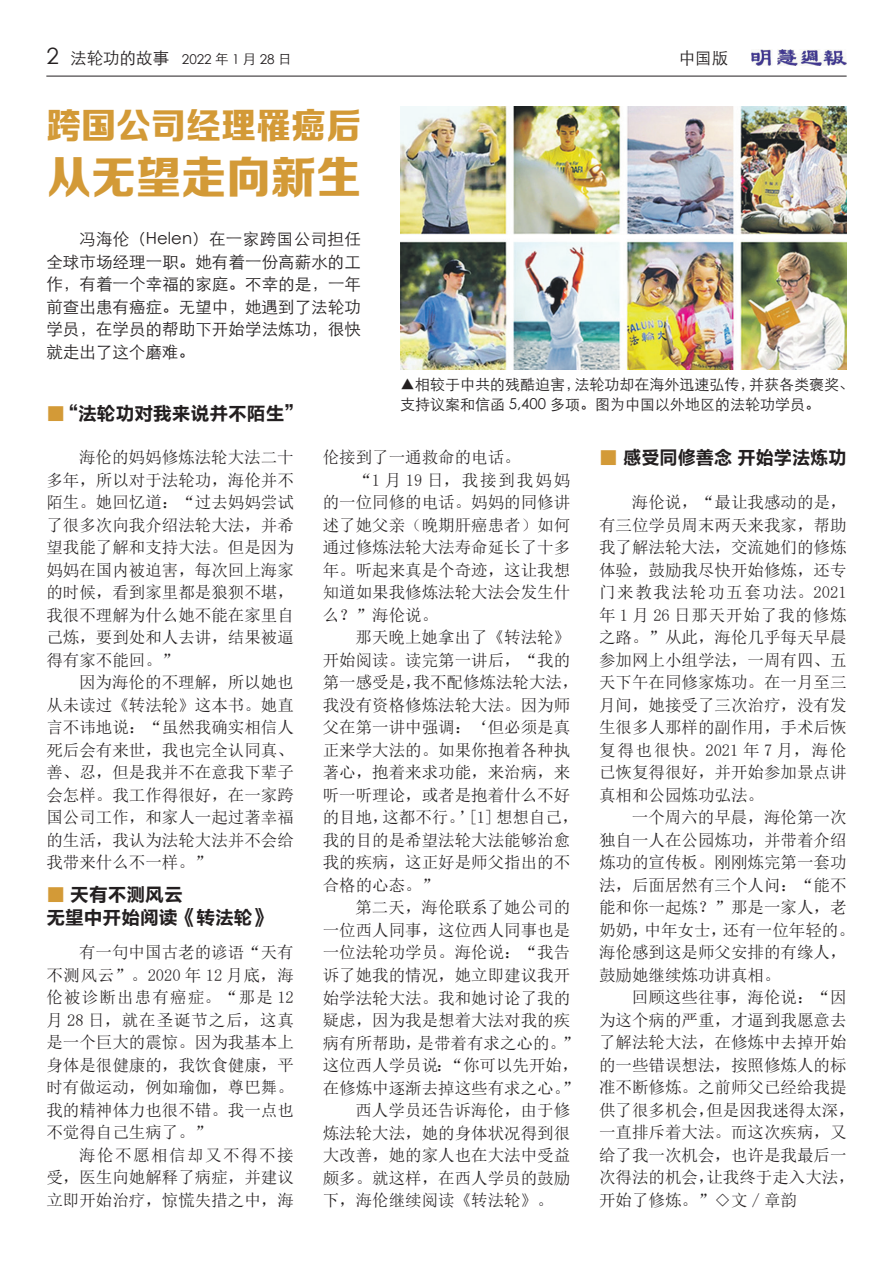
<style>
.page{position:relative;width:893px;height:1263px;background:#fff}
.page>*{position:absolute;margin:0;border:0;box-sizing:border-box;transform-origin:0 0}
.t1{font:45px "FZZDHJW GB1 0";color:#d39a37}
.t2{font:36px "FZZDHJW GB1 0";color:#d39a37}
.t3{font:18.75px/22.5px "FZLTCHK GBK1 0";color:#231f20}
.t4{font:16.5px/22.5px "Sim Sun";color:#231f20;text-align:justify}
.t5{font:16.5px/22.5px "ST Xihei";letter-spacing:.005em;color:#231f20;text-align:justify}
.t6{font:16.5px "Sim Sun";letter-spacing:.115em;color:#231f20}
.t7{font:15px/19.5px "ST Xihei";color:#231f20}
.t8{font:13.5px "ST Xihei";color:#231f20}
.s1{font-size:22.5px}
.s2{font-size:16.5px}
.s3{color:#d39a37}
</style>
<div class="page">
<img style="left:751px;top:49px;width:96px;height:17px">
<hr style="left:46px;top:76px;width:801px;height:1px;background:#231f20">
<img style="left:400px;top:106px;width:447px;height:263px">
<p class="t8" style="left:46px;top:49px;width:247px"><span class="s1">2</span> <span class="s2">法轮功的故事</span> 2022 年 1 月 28 日</p>
<p class="t5" style="left:679px;top:45px;width:51px">中国版</p>
<h2 class="t2" style="left:46px;top:106px;width:316px">跨国公司经理罹癌后</h2>
<h1 class="t1" style="left:46px;top:152px;width:316px">从无望走向新生</h1>
<p class="t5" style="left:46px;top:227px;width:316px;text-indent:33px">冯海伦（Helen）在一家跨国公司担任全球市场经理一职。她有着一份高薪水的工作，有着一个幸福的家庭。不幸的是，一年前查出患有癌症。无望中，她遇到了法轮功学员，在学员的帮助下开始学法炼功，很快就走出了这个磨难。</p>
<p class="t3" style="left:46px;top:403px;width:258px"><span class="s3">■</span>“法轮功对我来说并不陌生”</p>
<p class="t4" style="left:46px;top:446px;width:249px;text-indent:33px">海伦的妈妈修炼法轮大法二十多年，所以对于法轮功，海伦并不陌生。她回忆道：“过去妈妈尝试了很多次向我介绍法轮大法，并希望我能了解和支持大法。但是因为妈妈在国内被迫害，每次回上海家的时候，看到家里都是狼狈不堪，我很不理解为什么她不能在家里自己炼，要到处和人去讲，结果被逼得有家不能回。”</p>
<p class="t4" style="left:46px;top:671px;width:249px;text-indent:33px">因为海伦的不理解，所以她也从未读过《转法轮》这本书。她直言不讳地说：“虽然我确实相信人死后会有来世，我也完全认同真、善、忍，但是我并不在意我下辈子会怎样。我工作得很好，在一家跨国公司工作，和家人一起过著幸福的生活，我认为法轮大法并不会给我带来什么不一样。”</p>
<p class="t3" style="left:46px;top:884px;width:226px"><span class="s3">■</span> 天有不测风云　<br>无望中开始阅读《转法轮》</p>
<p class="t4" style="left:46px;top:941px;width:249px;text-indent:33px">有一句中国古老的谚语“天有不测风云”。2020 年 12 月底，海伦被诊断出患有癌症。“那是 12月 28 日，就在圣诞节之后，这真是一个巨大的震惊。因为我基本上身体是很健康的，我饮食健康，平时有做运动，例如瑜伽，尊巴舞。我的精神体力也很不错。我一点也不觉得自己生病了。”</p>
<p class="t4" style="left:46px;top:1144px;width:249px;text-indent:33px">海伦不愿相信却又不得不接受，医生向她解释了病症，并建议立即开始治疗，惊慌失措之中，海</p>
<p class="t7" style="left:400px;top:374px;width:456px">▲相较于中共的残酷迫害，法轮功却在海外迅速弘传，并获各类褒奖、支持议案和信函 5,400 多项。图为中国以外地区的法轮功学员。</p>
<p class="t4" style="left:323px;top:446px;width:199px">伦接到了一通救命的电话。</p>
<p class="t6" style="left:355px;top:472px;width:216px">“1 月 19 日，我接到我妈妈</p>
<p class="t4" style="left:323px;top:491px;width:249px">的一位同修的电话。妈妈的同修讲</p>
<p class="t4" style="left:323px;top:514px;width:249px">述了她父亲（晚期肝癌患者）如何</p>
<p class="t4" style="left:323px;top:536px;width:249px">通过修炼法轮大法寿命延长了十多</p>
<p class="t4" style="left:323px;top:559px;width:249px">年。听起来真是个奇迹，这让我想</p>
<p class="t4" style="left:323px;top:581px;width:249px">知道如果我修炼法轮大法会发生什</p>
<p class="t4" style="left:323px;top:604px;width:117px">么？”海伦说。</p>
<p class="t4" style="left:355px;top:626px;width:216px">那天晚上她拿出了《转法轮》</p>
<p class="t4" style="left:323px;top:649px;width:249px">开始阅读。读完第一讲后，“我的</p>
<p class="t4" style="left:323px;top:671px;width:257px">第一感受是，我不配修炼法轮大法，</p>
<p class="t4" style="left:323px;top:694px;width:249px">我没有资格修炼法轮大法。因为师</p>
<p class="t4" style="left:323px;top:716px;width:249px">父在第一讲中强调：‘但必须是真</p>
<p class="t4" style="left:323px;top:739px;width:249px">正来学大法的。如果你抱着各种执</p>
<p class="t4" style="left:323px;top:761px;width:249px">著心，抱着来求功能，来治病，来</p>
<p class="t4" style="left:323px;top:784px;width:249px">听一听理论，或者是抱着什么不好</p>
<p class="t4" style="left:323px;top:806px;width:257px">的目地，这都不行。’[1]想想自己，</p>
<p class="t4" style="left:323px;top:829px;width:249px">我的目的是希望法轮大法能够治愈</p>
<p class="t4" style="left:323px;top:851px;width:249px">我的疾病，这正好是师父指出的不</p>
<p class="t4" style="left:323px;top:874px;width:117px">合格的心态。”</p>
<p class="t4" style="left:355px;top:896px;width:216px">第二天，海伦联系了她公司的</p>
<p class="t4" style="left:323px;top:919px;width:249px">一位西人同事，这位西人同事也是</p>
<p class="t4" style="left:323px;top:941px;width:249px">一位法轮功学员。海伦说：“我告</p>
<p class="t4" style="left:323px;top:964px;width:249px">诉了她我的情况，她立即建议我开</p>
<p class="t4" style="left:323px;top:986px;width:249px">始学法轮大法。我和她讨论了我的</p>
<p class="t4" style="left:323px;top:1009px;width:249px">疑虑，因为我是想着大法对我的疾</p>
<p class="t4" style="left:323px;top:1031px;width:257px">病有所帮助，是带着有求之心的。”</p>
<p class="t4" style="left:323px;top:1054px;width:257px">这位西人学员说：“你可以先开始，</p>
<p class="t4" style="left:323px;top:1076px;width:257px">在修炼中逐渐去掉这些有求之心。”</p>
<p class="t4" style="left:355px;top:1099px;width:216px">西人学员还告诉海伦，由于修</p>
<p class="t4" style="left:323px;top:1121px;width:249px">炼法轮大法，她的身体状况得到很</p>
<p class="t4" style="left:323px;top:1144px;width:249px">大改善，她的家人也在大法中受益</p>
<p class="t4" style="left:323px;top:1166px;width:249px">颇多。就这样，在西人学员的鼓励</p>
<p class="t4" style="left:323px;top:1189px;width:232px">下，海伦继续阅读《转法轮》。</p>
<p class="t3" style="left:599px;top:446px;width:249px"><span class="s3">■</span> 感受同修善念 开始学法炼功</p>
<p class="t4" style="left:599px;top:491px;width:249px;text-indent:33px">海伦说，“最让我感动的是，有三位学员周末两天来我家，帮助我了解法轮大法，交流她们的修炼体验，鼓励我尽快开始修炼，还专门来教我法轮功五套功法。2021年 1 月 26 日那天开始了我的修炼之路。”从此，海伦几乎每天早晨参加网上小组学法，一周有四、五天下午在同修家炼功。在一月至三月间，她接受了三次治疗，没有发生很多人那样的副作用，手术后恢复得也很快。2021 年 7 月，海伦已恢复得很好，并开始参加景点讲真相和公园炼功弘法。</p>
<p class="t4" style="left:599px;top:806px;width:257px;text-align:left;text-indent:33px">一个周六的早晨，海伦第一次独自一人在公园炼功，并带着介绍炼功的宣传板。刚刚炼完第一套功法，后面居然有三个人问：“能不能和你一起炼？”那是一家人，老奶奶，中年女士，还有一位年轻的。海伦感到这是师父安排的有缘人，鼓励她继续炼功讲真相。</p>
<p class="t4" style="left:599px;top:986px;width:257px;text-align:left;text-indent:33px">回顾这些往事，海伦说：“因为这个病的严重，才逼到我愿意去了解法轮大法，在修炼中去掉开始的一些错误想法，按照修炼人的标准不断修炼。之前师父已经给我提供了很多机会，但是因我迷得太深，一直排斥着大法。而这次疾病，又给了我一次机会，也许是我最后一次得法的机会，让我终于走入大法，开始了修炼。”◇文 / 章韵</p>
</div>
